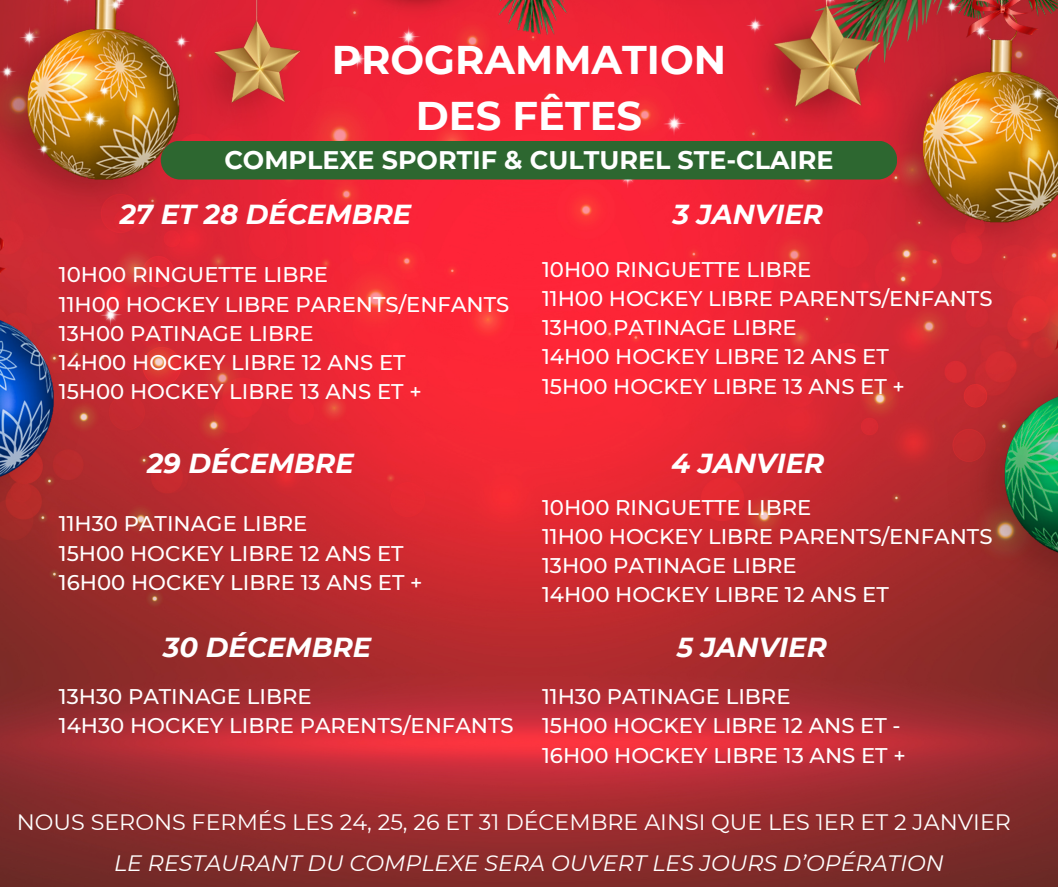
<style>
.page{position:relative;width:1058px;height:887px;background:#fff}
.page>*{position:absolute;margin:0;border:0;box-sizing:border-box;transform-origin:0 0}
.t1{font:700 40.05px "Montserrat";color:#fff}
.t2{font:italic 700 27.45px "Montserrat";color:#fff}
.t3{font:700 25.35px "Montserrat";color:#fff}
.t4{font:22.2px "Montserrat";color:#fff}
.t5{font:italic 22.2px "Montserrat";color:#fff}
.t6{font:500 21.15px "Montserrat";color:#fff}
</style>
<div class="page">
<img style="left:0;top:609px;width:1058px;height:277px">
<img style="left:0;top:0;width:1058px;height:609px">
<div style="left:161px;top:141px;width:736px;height:38px;background:#2d6730"></div>
<p class="t1" style="left:332px;top:35px;width:396px">PROGRAMMATION</p>
<p class="t1" style="left:416px;top:91px;width:228px">DES FÊTES</p>
<p class="t3" style="left:224px;top:144px;width:611px">COMPLEXE SPORTIF &amp; CULTUREL STE-CLAIRE</p>
<p class="t2" style="left:120px;top:197px;width:293px">27 ET 28 DÉCEMBRE</p>
<p class="t6" style="left:59px;top:262px;width:271px">10H00 RINGUETTE LIBRE</p>
<p class="t6" style="left:59px;top:291px;width:452px">11H00 HOCKEY LIBRE PARENTS/ENFANTS</p>
<p class="t6" style="left:59px;top:320px;width:256px">13H00 PATINAGE LIBRE</p>
<p class="t6" style="left:59px;top:349px;width:348px">14H00 HOCKEY LIBRE 12 ANS ET</p>
<p class="t6" style="left:59px;top:379px;width:364px">15H00 HOCKEY LIBRE 13 ANS ET +</p>
<p class="t2" style="left:147px;top:446px;width:208px">29 DÉCEMBRE</p>
<p class="t6" style="left:59px;top:511px;width:250px">11H30 PATINAGE LIBRE</p>
<p class="t6" style="left:59px;top:540px;width:346px">15H00 HOCKEY LIBRE 12 ANS ET</p>
<p class="t6" style="left:59px;top:569px;width:365px">16H00 HOCKEY LIBRE 13 ANS ET +</p>
<p class="t2" style="left:163px;top:630px;width:209px">30 DÉCEMBRE</p>
<p class="t6" style="left:59px;top:683px;width:254px">13H30 PATINAGE LIBRE</p>
<p class="t6" style="left:59px;top:712px;width:456px">14H30 HOCKEY LIBRE PARENTS/ENFANTS</p>
<p class="t2" style="left:673px;top:197px;width:152px">3 JANVIER</p>
<p class="t6" style="left:542px;top:256px;width:271px">10H00 RINGUETTE LIBRE</p>
<p class="t6" style="left:542px;top:285px;width:452px">11H00 HOCKEY LIBRE PARENTS/ENFANTS</p>
<p class="t6" style="left:542px;top:315px;width:256px">13H00 PATINAGE LIBRE</p>
<p class="t6" style="left:542px;top:344px;width:348px">14H00 HOCKEY LIBRE 12 ANS ET</p>
<p class="t6" style="left:542px;top:373px;width:364px">15H00 HOCKEY LIBRE 13 ANS ET +</p>
<p class="t2" style="left:671px;top:446px;width:154px">4 JANVIER</p>
<p class="t6" style="left:542px;top:494px;width:271px">10H00 RINGUETTE LIBRE</p>
<p class="t6" style="left:542px;top:523px;width:452px">11H00 HOCKEY LIBRE PARENTS/ENFANTS</p>
<p class="t6" style="left:542px;top:552px;width:256px">13H00 PATINAGE LIBRE</p>
<p class="t6" style="left:542px;top:582px;width:348px">14H00 HOCKEY LIBRE 12 ANS ET</p>
<p class="t2" style="left:676px;top:630px;width:152px">5 JANVIER</p>
<p class="t6" style="left:542px;top:683px;width:250px">11H30 PATINAGE LIBRE</p>
<p class="t6" style="left:542px;top:712px;width:360px">15H00 HOCKEY LIBRE 12 ANS ET -</p>
<p class="t6" style="left:542px;top:742px;width:365px">16H00 HOCKEY LIBRE 13 ANS ET +</p>
<p class="t4" style="left:17px;top:808px;width:995px">NOUS SERONS FERMÉS LES 24, 25, 26 ET 31 DÉCEMBRE AINSI QUE LES 1ER ET 2 JANVIER</p>
<p class="t5" style="left:114px;top:849px;width:831px">LE RESTAURANT DU COMPLEXE SERA OUVERT LES JOURS D’OPÉRATION</p>
</div>
